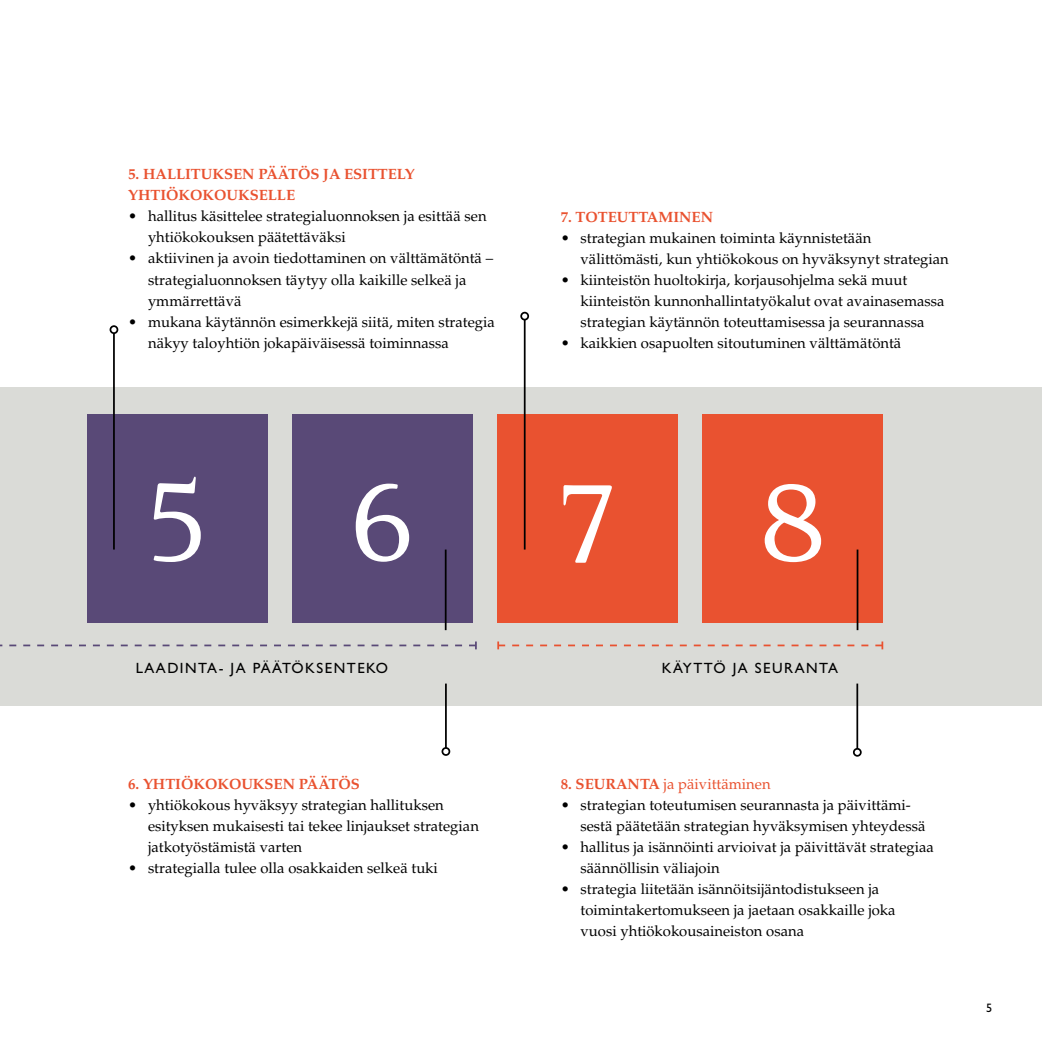
<style>
.page{position:relative;width:1042px;height:1042px;background:#fff}
.page>*{position:absolute;margin:0;border:0;box-sizing:border-box;transform-origin:0 0}
.t1{font:14.88px/21px "Palatino LT Std";color:#000}
.t2{font:700 14.88px "Palatino LT Std";color:#e95230}
.t3{font:14.88px "Gill Sans Std";letter-spacing:.1em;color:#000}
.t4{font:14.88px "Palatino LT Std";color:#e95230}
.t5{font:12.25px "Gill Sans Std";color:#000}
.s1{font-weight:700}
</style>
<div class="page">
<div style="left:0;top:387px;width:1042px;height:319px;background:#dadbd7"></div>
<div style="left:87px;top:414px;width:181px;height:208px;background:#594977"></div>
<svg style="left:153px;top:477px;width:48px;height:85px"></svg>
<div style="left:292px;top:415px;width:181px;height:208px;background:#594977"></div>
<svg style="left:356px;top:484px;width:53px;height:78px"></svg>
<div style="left:497px;top:415px;width:181px;height:208px;background:#e95230"></div>
<svg style="left:563px;top:485px;width:49px;height:78px"></svg>
<div style="left:702px;top:414px;width:181px;height:208px;background:#e95230"></div>
<svg style="left:764px;top:484px;width:57px;height:78px"></svg>
<hr style="left:445px;top:683px;width:2px;height:65px;background:#000">
<div style="left:441px;top:747px;width:9px;height:9px;border:2px solid #000;border-radius:50%"></div>
<hr style="left:113px;top:333px;width:2px;height:216px;background:#000">
<div style="left:110px;top:325px;width:8px;height:9px;border:2px solid #000;border-radius:50%"></div>
<hr style="left:856px;top:683px;width:2px;height:66px;background:#000">
<div style="left:853px;top:748px;width:8px;height:8px;border:2px solid #000;border-radius:50%"></div>
<hr style="left:524px;top:320px;width:1px;height:229px;background:#000">
<div style="left:520px;top:312px;width:9px;height:8px;border:2px solid #000;border-radius:50%"></div>
<svg style="left:0;top:641px;width:477px;height:8px"></svg>
<svg style="left:497px;top:641px;width:386px;height:8px"></svg>
<hr style="left:445px;top:549px;width:1px;height:81px;background:#000">
<hr style="left:856px;top:549px;width:2px;height:81px;background:#000">
<p class="t2" style="left:128px;top:166px;width:38px">5. HALLIT</p>
<p class="t2" style="left:201px;top:166px;width:171px">UKSEN PÄÄTÖS JA ESITTEL</p>
<p class="t2" style="left:405px;top:166px;width:11px">Y</p>
<p class="t2" style="left:128px;top:187px;width:20px">YHTI</p>
<p class="t2" style="left:166px;top:187px;width:103px">ÖKOKOUKSELLE</p>
<p class="t1" style="left:148px;top:206px;width:340px;text-indent:-20px">• hallitus käsittelee strategialuonnoksen ja esittää sen yhtiökokouksen päätettäväksi</p>
<p class="t1" style="left:148px;top:248px;width:347px;text-indent:-20px">• aktiivinen ja avoin tiedottaminen on välttämätöntä – strategialuonnoksen täytyy olla kaikille selkeä ja ymmärrettävä</p>
<p class="t1" style="left:148px;top:311px;width:348px;text-indent:-20px">• mukana käytännön esimerkkejä siitä, miten strategia näkyy taloyhtiön jokapäiväisessä toiminnassa</p>
<p class="t2" style="left:561px;top:208px;width:36px">7. TOTE</p>
<p class="t2" style="left:617px;top:208px;width:23px">UTTA</p>
<p class="t2" style="left:658px;top:208px;width:56px">MINEN</p>
<p class="t1" style="left:580px;top:227px;width:370px;text-indent:-20px">• strategian mukainen toiminta käynnistetään välittömästi, kun yhtiökokous on hyväksynyt strategian</p>
<p class="t1" style="left:580px;top:269px;width:366px;text-indent:-20px">• kiinteistön huoltokirja, korjausohjelma sekä muut kiinteistön kunnonhallintatyökalut ovat avainasemassa strategian käytännön toteuttamisessa ja seurannassa</p>
<p class="t1" style="left:561px;top:332px;width:342px">• kaikkien osapuolten sitoutuminen välttämätöntä</p>
<p class="t3" style="left:136px;top:660px;width:254px">LAADINTA- JA PÄÄTÖKSE NTEKO</p>
<p class="t3" style="left:662px;top:660px;width:178px">KÄYTTÖ JA SE URANTA</p>
<p class="t2" style="left:128px;top:775px;width:26px">6. YHTI</p>
<p class="t2" style="left:181px;top:775px;width:180px">ÖKOKOUKSEN PÄÄTÖS</p>
<p class="t1" style="left:148px;top:794px;width:332px;text-indent:-20px">• yhtiökokous hyväksyy strategian hallituksen esityksen mukaisesti tai tekee linjaukset strategian jatkotyöstämistä varten</p>
<p class="t1" style="left:128px;top:857px;width:311px">• strategialla tulee olla osakkaiden selkeä tuki</p>
<p class="t4" style="left:561px;top:775px;width:212px"><span class="s1">8. SEURANTA</span> ja päivittäminen</p>
<p class="t1" style="left:580px;top:794px;width:346px;text-indent:-20px">• strategian toteutumisen seurannasta ja päivittämi&shy;sestä päätetään strategian hyväksymisen yhteydessä</p>
<p class="t1" style="left:580px;top:836px;width:355px;text-indent:-20px">• hallitus ja isännöinti arvioivat ja päivittävät strategiaa säännöllisin väliajoin</p>
<p class="t1" style="left:580px;top:878px;width:317px;text-indent:-20px">• strategia liitetään isännöitsijäntodistukseen ja toimintakertomukseen ja jaetaan osakkaille joka vuosi yhtiökokousaineiston osana</p>
<p class="t5" style="left:986px;top:1000px;width:8px">5</p>
</div>
